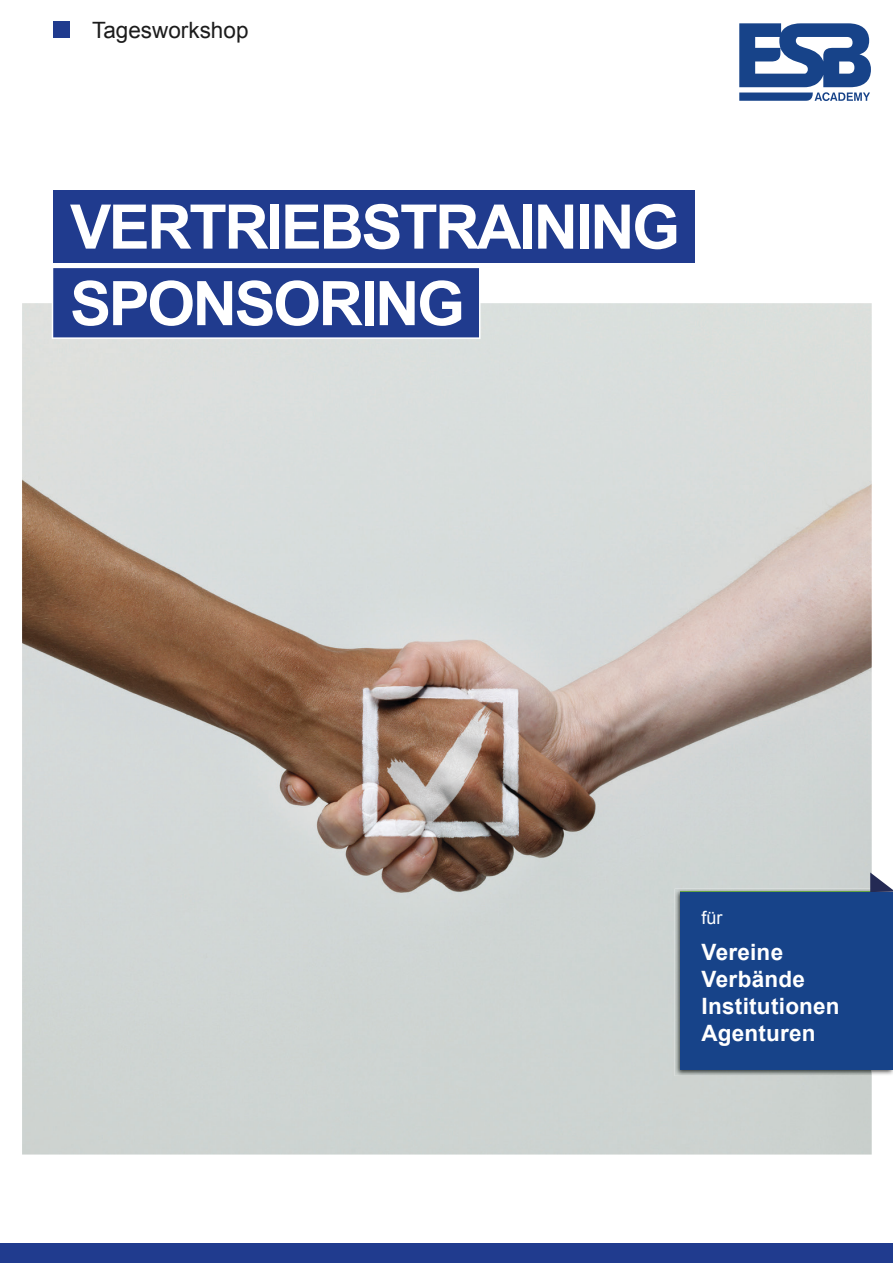
<style>
.page{position:relative;width:893px;height:1263px;background:#fff}
.page>*{position:absolute;margin:0;border:0;box-sizing:border-box;transform-origin:0 0}
.t1{font:700 61.5px "Arial";letter-spacing:-.04em;color:#fff}
.t2{font:700 22.5px/27px "Arial";letter-spacing:.01em;color:#fff}
.t3{font:22.5px "Arial";color:#1c1c1c}
.t4{font:18px "Arial";color:#fff}
</style>
<div class="page">
<img style="left:22px;top:303px;width:850px;height:851px">
<div style="left:53px;top:21px;width:17px;height:17px;background:#203b8e"></div>
<svg style="left:739px;top:23px;width:132px;height:78px"></svg>
<div style="left:0;top:1244px;width:893px;height:19px;background:#203b8e"></div>
<img style="left:675px;top:889px;width:218px;height:187px">
<svg style="left:870px;top:872px;width:23px;height:19px"></svg>
<div style="left:680px;top:891px;width:213px;height:178px;background:#174389"></div>
<div style="left:52px;top:268px;width:428px;height:71px;background:#203b8e"></div>
<div style="left:53px;top:190px;width:642px;height:72px;background:#203b8e"></div>
<p class="t3" style="left:92px;top:15px;width:158px">Tagesworkshop</p>
<h1 class="t1" style="left:70px;top:186px;width:611px">VERTRIEBSTRAINING</h1>
<h1 class="t1" style="left:70px;top:263px;width:396px">SPONSORING</h1>
<p class="t4" style="left:702px;top:906px;width:23px">für</p>
<p class="t2" style="left:702px;top:939px;width:140px">Vereine<br>Verbände<br>Institutionen<br>Agenturen</p>
</div>
